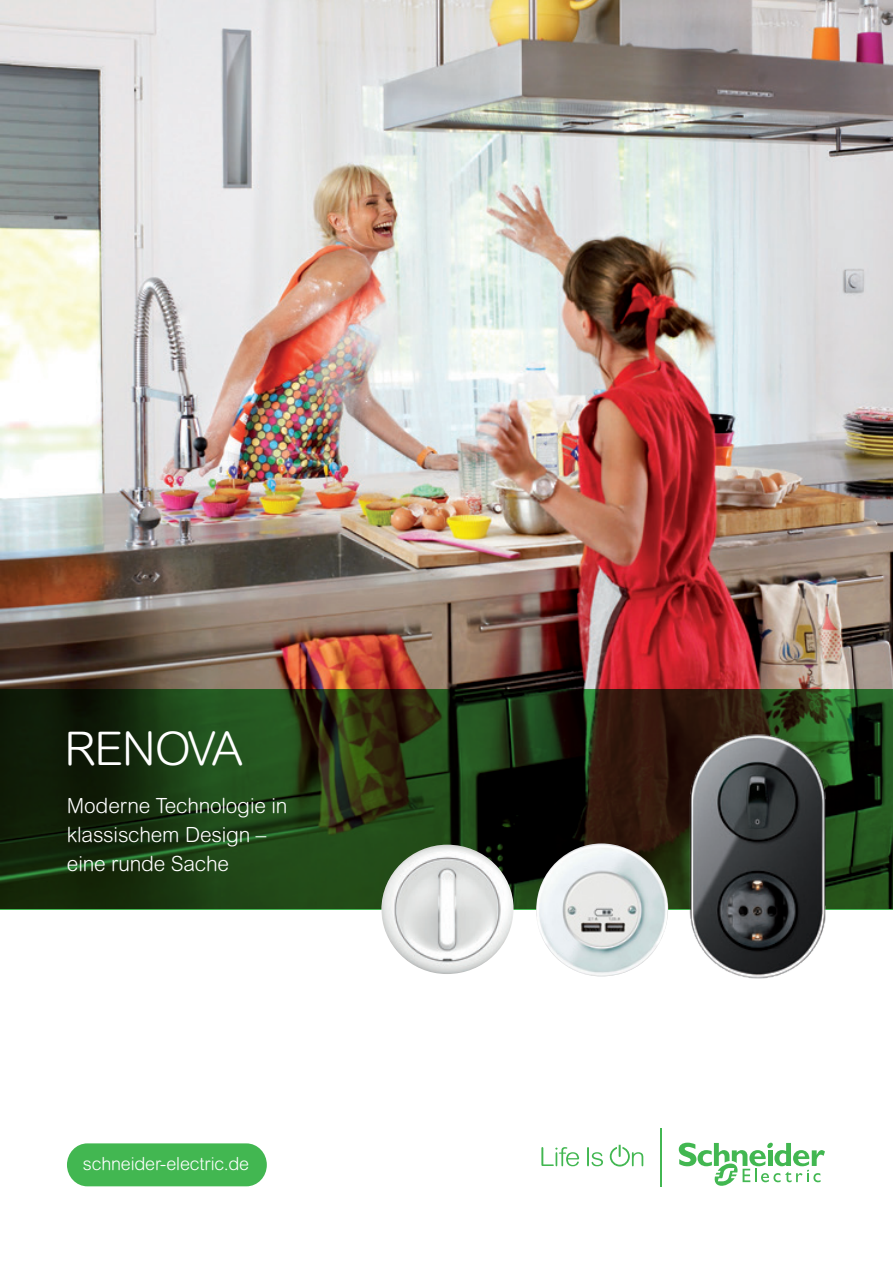
<style>
.page{position:relative;width:893px;height:1263px;background:#fff}
.page>*{position:absolute;margin:0;border:0;box-sizing:border-box;transform-origin:0 0}
.Title_Style_01_Green{font:300 46.5px "Arial Rounded MT Std";letter-spacing:-.02em;color:#fff}
.Cover_Intro_Text_Sty{font:300 21px "Arial Rounded MT Std";letter-spacing:-.01em;color:#fff}
.Cover_Capsule{font:300 18px "Arial Rounded MT Std";letter-spacing:-.01em;color:#fff}
</style>
<div class="page">
<img style="left:0;top:0;width:893px;height:689px">
<svg style="left:0;top:689px;width:893px;height:220px;background:#1d3111"></svg>
<svg style="left:541px;top:1147px;width:38px;height:19px"></svg>
<svg style="left:587px;top:1147px;width:16px;height:19px"></svg>
<svg style="left:610px;top:1145px;width:33px;height:21px"></svg>
<svg style="left:679px;top:1142px;width:146px;height:44px"></svg>
<hr style="left:661px;top:1128px;width:1px;height:58px;background:#42b751">
<div style="left:67px;top:1143px;width:200px;height:43px;background:#42b751;border-radius:21px"></div>
<img style="left:683px;top:734px;width:149px;height:245px">
<img style="left:536px;top:843px;width:132px;height:133px;border-radius:65px">
<img style="left:381px;top:845px;width:133px;height:129px">
<p class="Title_Style_01_Green" style="left:64px;top:722px;width:180px">RENOVA</p>
<p class="Cover_Intro_Text_Sty" style="left:67px;top:794px;width:222px">Moderne Technologie in</p>
<p class="Cover_Intro_Text_Sty" style="left:67px;top:822px;width:201px">klassischem Design –</p>
<p class="Cover_Intro_Text_Sty" style="left:67px;top:851px;width:164px">eine runde Sache</p>
<p class="Cover_Capsule" style="left:83px;top:1153px;width:168px">schneider-electric.de</p>
</div>
